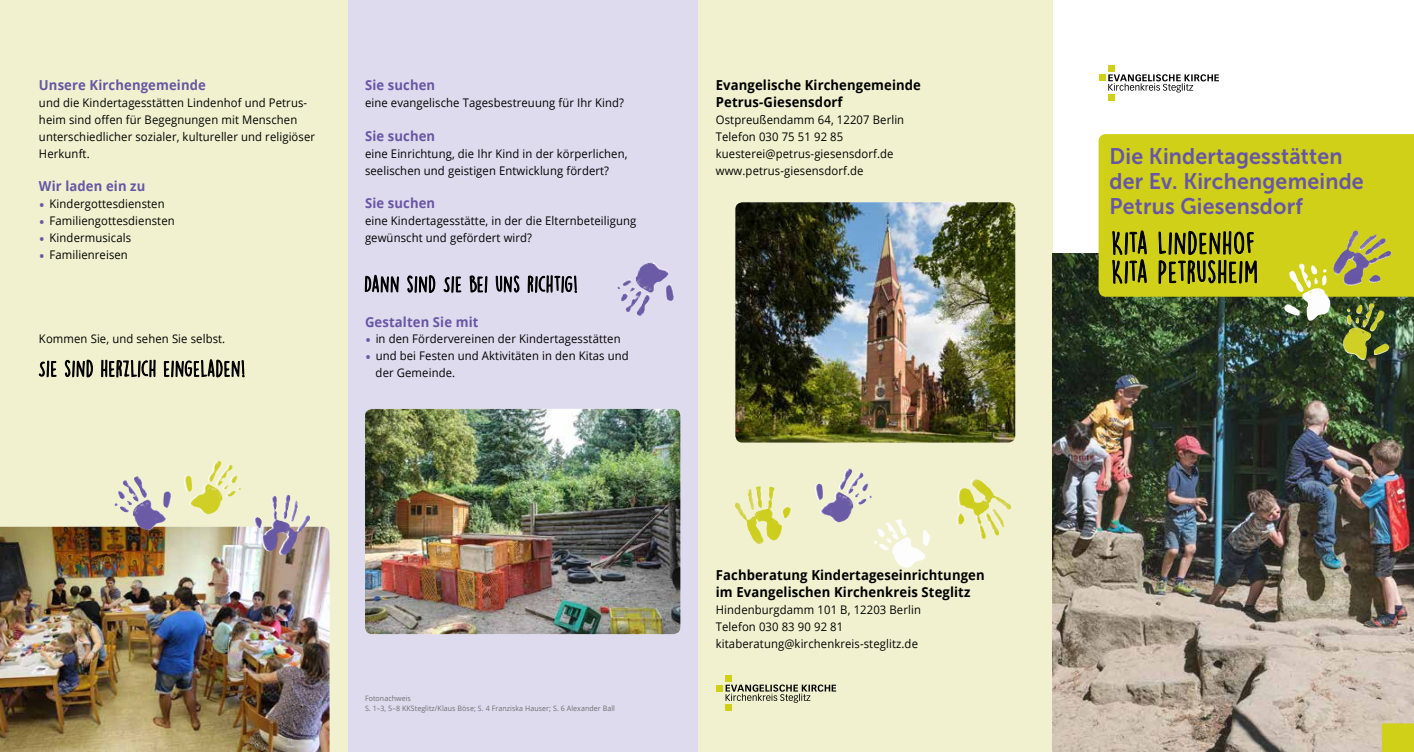
<style>
.page{position:relative;width:1414px;height:752px;background:#fff}
.page>*{position:absolute;margin:0;border:0;box-sizing:border-box;transform-origin:0 0}
.t1{font:22.5px/25px "Museo Sans 700";letter-spacing:.01em;color:#6756a5;scale:.95 1}
.t2{font:700 13.75px/16.9px "Open Sans";letter-spacing:.01em;color:#000;scale:.95 1}
.t3{font:700 13.75px "Open Sans";letter-spacing:.01em;color:#6756a5;scale:.95 1}
.t4{font:11.88px/16.9px "Open Sans";letter-spacing:.01em;color:#000;scale:.95 1}
.t5{font:7.38px/9.9px "Open Sans";letter-spacing:.01em;color:#6d6e71;scale:.95 1}
.s1{font-size:16.25px;color:#6756a5}
</style>
<div class="page">
<div style="left:347px;top:0;width:351px;height:751px;background:#dfdbee"></div>
<svg style="left:365px;top:274px;width:212px;height:19px"></svg>
<img style="left:365px;top:408px;width:315px;height:225px">
<div style="left:0;top:0;width:347px;height:751px;background:#f1f1d0"></div>
<div style="left:698px;top:0;width:354px;height:751px;background:#f1f1d0"></div>
<img style="left:1052px;top:254px;width:362px;height:497px">
<svg style="left:1098px;top:134px;width:316px;height:162px;background:#cccd1f"></svg>
<svg style="left:1112px;top:189px;width:145px;height:141px;background:#989e1a"></svg>
<div style="left:1108px;top:65px;width:7px;height:6px;background:#cfd017"></div>
<div style="left:1108px;top:94px;width:7px;height:7px;background:#cfd017"></div>
<div style="left:1098px;top:74px;width:7px;height:7px;background:#cfd017"></div>
<svg style="left:1108px;top:74px;width:111px;height:18px"></svg>
<svg style="left:39px;top:359px;width:206px;height:19px"></svg>
<svg style="left:1382px;top:723px;width:32px;height:28px"></svg>
<svg style="left:1299px;top:263px;width:3px;height:5px"></svg>
<svg style="left:1348px;top:228px;width:12px;height:13px"></svg>
<svg style="left:1366px;top:302px;width:6px;height:12px"></svg>
<img style="left:0;top:526px;width:330px;height:225px">
<img style="left:271px;top:495px;width:16px;height:16px">
<svg style="left:134px;top:476px;width:3px;height:8px"></svg>
<svg style="left:895px;top:520px;width:7px;height:13px"></svg>
<img style="left:735px;top:202px;width:280px;height:240px">
<div style="left:725px;top:674px;width:7px;height:7px;background:#cfd017"></div>
<div style="left:725px;top:703px;width:7px;height:7px;background:#cfd017"></div>
<div style="left:716px;top:684px;width:7px;height:7px;background:#cfd017"></div>
<svg style="left:725px;top:684px;width:111px;height:18px"></svg>
<img style="left:756px;top:487px;width:3px;height:19px">
<svg style="left:970px;top:479px;width:6px;height:9px"></svg>
<p class="t3" style="left:39px;top:75px;width:177px">Unsere Kirchengemeinde</p>
<p class="t4" style="left:39px;top:94px;width:292px">und die Kindertagesstätten Lindenhof und Petrus&shy;heim sind offen für Begegnungen mit Menschen unterschiedlicher sozialer, kultureller und religiöser Herkunft.</p>
<p class="t3" style="left:39px;top:177px;width:113px">Wir laden ein zu</p>
<p class="t4" style="left:39px;top:195px;width:134px"><span class="s1">•</span> Kindergottesdiensten</p>
<p class="t4" style="left:39px;top:212px;width:144px"><span class="s1">•</span> Familiengottesdiensten</p>
<p class="t4" style="left:39px;top:229px;width:99px"><span class="s1">•</span> Kindermusicals</p>
<p class="t4" style="left:39px;top:246px;width:95px"><span class="s1">•</span> Familienreisen</p>
<p class="t4" style="left:39px;top:330px;width:198px">Kommen Sie, und sehen Sie selbst.</p>
<p class="t3" style="left:365px;top:75px;width:75px">Sie suchen</p>
<p class="t4" style="left:365px;top:94px;width:274px">eine evangelische Tagesbestreuung für Ihr Kind?</p>
<p class="t3" style="left:365px;top:126px;width:75px">Sie suchen</p>
<p class="t4" style="left:365px;top:144px;width:278px">eine Einrichtung, die Ihr Kind in der körperlichen, seelischen und geistigen Entwicklung fördert?</p>
<p class="t3" style="left:365px;top:193px;width:75px">Sie suchen</p>
<p class="t4" style="left:365px;top:212px;width:287px">eine Kindertagesstätte, in der die Elternbeteiligung gewünscht und gefördert wird?</p>
<p class="t3" style="left:365px;top:312px;width:121px">Gestalten Sie mit</p>
<p class="t4" style="left:365px;top:330px;width:271px"><span class="s1">•</span> in den Fördervereinen der Kindertagesstätten</p>
<p class="t4" style="left:376px;top:347px;width:268px;text-indent:-11px"><span class="s1">•</span> und bei Festen und Aktivitäten in den Kitas und der Gemeinde.</p>
<p class="t5" style="left:365px;top:692px;width:265px">Fotonachweis<br>S. 1–3, 5–8 KKSteglitz/Klaus Böse; S. 4 Franziska Hauser; S. 6 Alexander Ball</p>
<p class="t2" style="left:716px;top:76px;width:217px">Evangelische Kirchengemeinde<br>Petrus-Giesensdorf</p>
<p class="t4" style="left:716px;top:111px;width:200px">Ostpreußendamm 64, 12207 Berlin<br>Telefon 030 75 51 92 85 kuesterei@petrus-giesensdorf.de www.petrus-giesensdorf.de</p>
<p class="t2" style="left:716px;top:566px;width:284px">Fachberatung Kindertageseinrichtungen im Evangelischen Kirchenkreis Steglitz</p>
<p class="t4" style="left:716px;top:600px;width:217px">Hindenburgdamm 101 B, 12203 Berlin<br>Telefon 030 83 90 92 81 kitaberatung@kirchenkreis-steglitz.de</p>
<h1 class="t1" style="left:1109px;top:143px;width:269px">Die Kindertagesstätten der Ev. Kirchengemeinde<br>Petrus Giesensdorf</h1>
</div>
